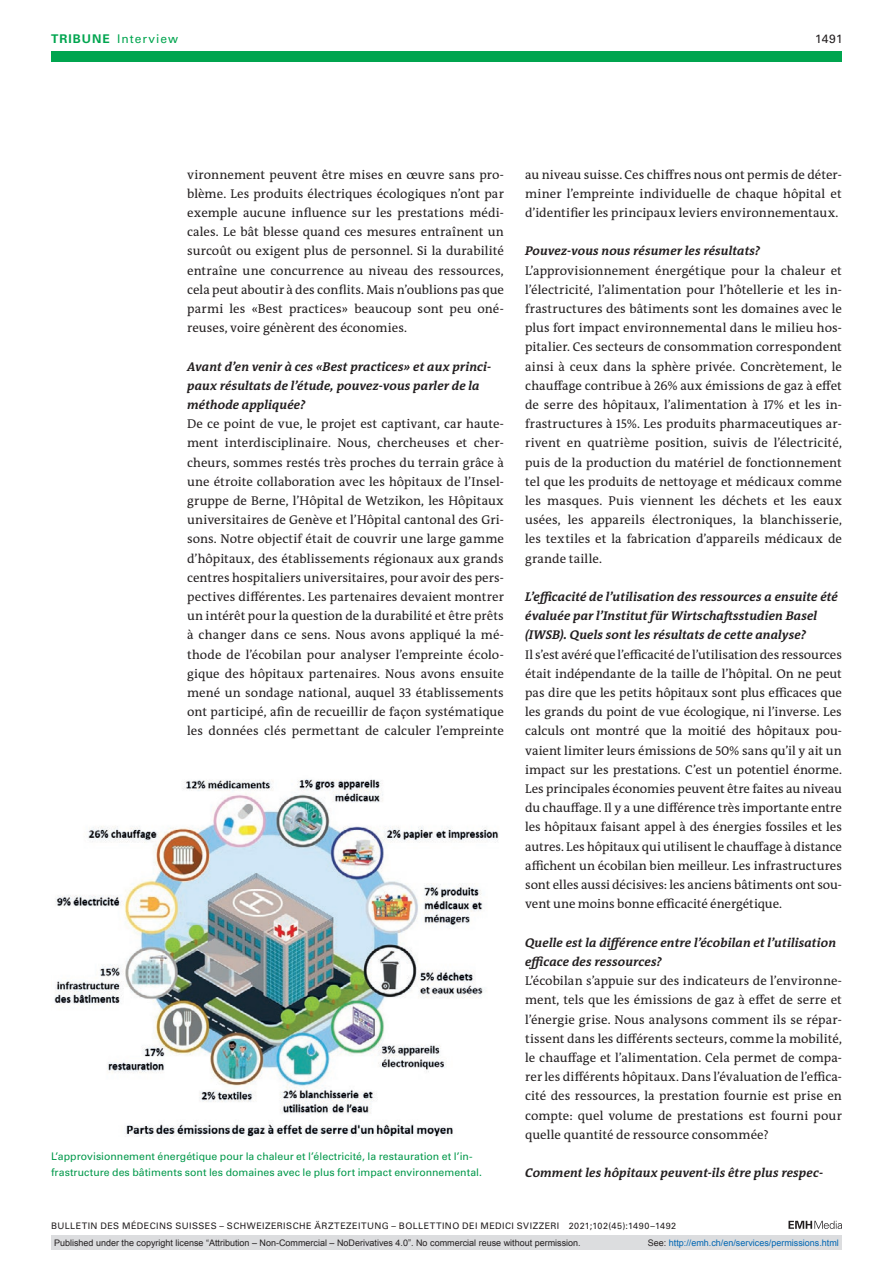
<style>
.page{position:relative;width:893px;height:1263px;background:#fff}
.page>*{position:absolute;margin:0;border:0;box-sizing:border-box;transform-origin:0 0}
.interview-answer{font:12.75px/19.2px "The Antiqua B W5 Plain";letter-spacing:.005em;color:#231f20;text-align:justify}
.interview-question{font:italic 700 12.75px/19.2px "The Antiqua B W7";letter-spacing:.01em;color:#231f20}
.ressort{font:12px "Univers LT Std";letter-spacing:.08em;color:#00a54f}
.ressort-2{font:12px "Univers LT Std";color:#231f20}
.fig-caption{font:10.5px/15.8px "Univers LT Std";letter-spacing:.005em;color:#00984a}
.t1{font:9px "Arial";color:#231f20}
.fusszeile{font:9px "Univers LT Std";letter-spacing:.05em;color:#231f20}
.t2{font:9px "Arial";color:#0066b3}
.s1{font-weight:700}
.s2{color:#231f20}
</style>
<div class="page">
<svg style="left:788px;top:1221px;width:54px;height:8px"></svg>
<img style="left:54px;top:779px;width:445px;height:358px">
<div style="left:51px;top:51px;width:791px;height:11px;background:#00a54f"></div>
<div style="left:51px;top:1235px;width:791px;height:15px;background:#dcdddf"></div>
<p class="ressort" style="left:51px;top:31px;width:129px"><span class="s1">TRIBUNE</span> Interview</p>
<p class="ressort-2" style="left:815px;top:31px;width:29px">1491</p>
<p class="interview-answer" style="left:187px;top:165px;width:318px">vironnement peuvent être mises en œuvre sans pro&shy;blème. Les produits électriques écologiques n’ont par exemple aucune influence sur les prestations médi&shy;cales. Le bât blesse quand ces mesures entraînent un surcoût ou exigent plus de personnel. Si la durabilité entraîne une concurrence au niveau des ressources, cela peut aboutir à des conflits. Mais n’oublions pas que parmi les «Best practices» beaucoup sont peu oné&shy;reuses, voire génèrent des économies.</p>
<p class="interview-question" style="left:187px;top:357px;width:306px">Avant d’en venir à ces «Best practices» et aux princi&shy;paux résultats de l’étude, pouvez-vous parler de la méthode appliquée?</p>
<p class="interview-answer" style="left:187px;top:414px;width:318px">De ce point de vue, le projet est captivant, car haute&shy;ment interdisciplinaire. Nous, chercheuses et cher&shy;cheurs, sommes restés très proches du terrain grâce à une étroite collaboration avec les hôpitaux de l’Insel&shy;gruppe de Berne, l’Hôpital de Wetzikon, les Hôpitaux universitaires de Genève et l’Hôpital cantonal des Gri&shy;sons. Notre objectif était de couvrir une large gamme d’hôpitaux, des établissements régionaux aux grands centres hospitaliers universitaires, pour avoir des pers&shy;pectives différentes. Les partenaires devaient montrer un intérêt pour la question de la durabilité et être prêts à changer dans ce sens. Nous avons appliqué la mé&shy;thode de l’écobilan pour analyser l’empreinte écolo&shy;gique des hôpitaux partenaires. Nous avons ensuite mené un sondage national, auquel 33 établissements ont participé, afin de recueillir de façon systématique les données clés permettant de calculer l’empreinte</p>
<p class="fig-caption" style="left:51px;top:1148px;width:432px">L’approvisionnement énergétique pour la chaleur et l’électricité, la restauration et l’in&shy;frastructure des bâtiments sont les domaines avec le plus fort impact environnemental.</p>
<p class="interview-answer" style="left:525px;top:165px;width:318px">au niveau suisse. Ces chiffres nous ont permis de déter&shy;miner l’empreinte individuelle de chaque hôpital et d’identifier les principaux leviers environnementaux.</p>
<p class="interview-question" style="left:525px;top:242px;width:237px">Pouvez-vous nous résumer les résultats?</p>
<p class="interview-answer" style="left:525px;top:261px;width:318px">L’approvisionnement énergétique pour la chaleur et l’électricité, l’alimentation pour l’hôtellerie et les in&shy;frastructures des bâtiments sont les domaines avec le plus fort impact environnemental dans le milieu hos&shy;pitalier. Ces secteurs de consommation correspondent ainsi à ceux dans la sphère privée. Concrètement, le chauffage contribue à 26% aux émissions de gaz à effet de serre des hôpitaux, l’alimentation à 17% et les in&shy;frastructures à 15%. Les produits pharmaceutiques ar&shy;rivent en quatrième position, suivis de l’électricité, puis de la production du matériel de fonctionnement tel que les produits de nettoyage et médicaux comme les masques. Puis viennent les déchets et les eaux usées, les appareils électroniques, la blanchisserie, les textiles et la fabrication d’appareils médicaux de grande taille.</p>
<p class="interview-question" style="left:525px;top:587px;width:314px">L’efficacité de l’utilisation des ressources a ensuite été évaluée par l’Institut für Wirtschaftsstudien Basel (IWSB). Quels sont les résultats de cette analyse?</p>
<p class="interview-answer" style="left:525px;top:645px;width:318px">Il s’est avéré que l’efficacité de l’utilisation des ressources était indépendante de la taille de l’hôpital. On ne peut pas dire que les petits hôpitaux sont plus efficaces que les grands du point de vue écologique, ni l’inverse. Les calculs ont montré que la moitié des hôpitaux pou&shy;vaient limiter leurs émissions de 50% sans qu’il y ait un impact sur les prestations. C’est un potentiel énorme.<br>Les principales économies peuvent être faites au niveau du chauffage. Il y a une différence très importante entre les hôpitaux faisant appel à des énergies fossiles et les autres. Les hôpitaux qui utilisent le chauffage à distance affichent un écobilan bien meilleur. Les infrastructures sont elles aussi décisives: les anciens bâtiments ont sou&shy;vent une moins bonne efficacité énergétique.</p>
<p class="interview-question" style="left:525px;top:933px;width:312px">Quelle est la différence entre l’écobilan et l’utilisation efficace des ressources?</p>
<p class="interview-answer" style="left:525px;top:971px;width:318px">L’écobilan s’appuie sur des indicateurs de l’environne&shy;ment, tels que les émissions de gaz à effet de serre et l’énergie grise. Nous analysons comment ils se répar&shy;tissent dans les différents secteurs, comme la mobilité, le chauffage et l’alimentation. Cela permet de compa&shy;rer les différents hôpitaux. Dans l’évaluation de l’effica&shy;cité des ressources, la prestation fournie est prise en compte: quel volume de prestations est fourni pour quelle quantité de ressource consommée?</p>
<p class="interview-question" style="left:525px;top:1163px;width:299px">Comment les hôpitaux peuvent-ils être plus respec-</p>
<p class="fusszeile" style="left:51px;top:1220px;width:627px">BULLETIN DES MÉDECINS SUISSES – SCHWEIZERISCHE ÄRZTEZEITUNG – BOLLETTINO DEI MEDICI SVIZZERI 2021;102(45):1490–1492</p>
<p class="t1" style="left:54px;top:1237px;width:528px">Published under the copyright license “Attribution – Non-Commercial – NoDerivatives 4.0”. No commercial reuse without permission.</p>
<p class="t2" style="left:648px;top:1237px;width:193px"><span class="s2">See:</span> http://emh.ch/en/services/permissions.html</p>
</div>
